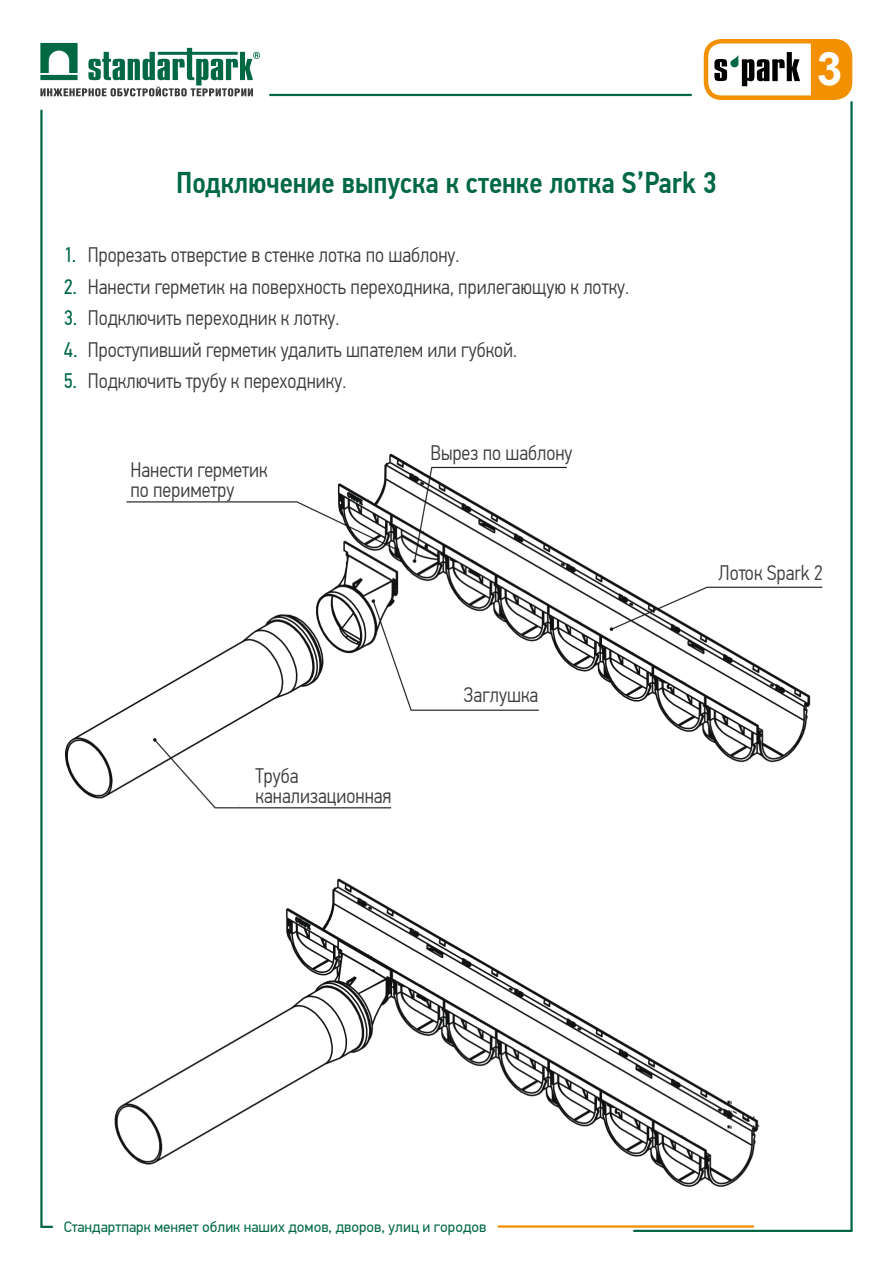
<style>
.page{position:relative;width:893px;height:1263px;background:#fff}
.page>*{position:absolute;margin:0;border:0;box-sizing:border-box;transform-origin:0 0}
.t1{font:700 46.05px "Arial";color:#fff}
.t2{font:500 30px "PF Din Text Cond Pro";color:#006944}
.t3{font:300 21px/19.5px "PF Din Text Cond Pro";color:#3c3c3b}
.t4{font:15px "PF Din Text Pro";color:#006944}
.s1{font-weight:400;color:#006944}
</style>
<div class="page">
<div style="left:704px;top:39px;width:148px;height:61px;border:4px solid #f39000;border-radius:15px"></div>
<div style="left:811px;top:41px;width:39px;height:57px;background:#f39000"></div>
<svg style="left:714px;top:52px;width:86px;height:34px"></svg>
<img style="left:65px;top:453px;width:758px;height:734px">
<hr style="left:850px;top:102px;width:3px;height:1129px;background:#006944">
<svg style="left:40px;top:43px;width:220px;height:53px"></svg>
<hr style="left:270px;top:94px;width:421px;height:2px;background:#006944">
<hr style="left:40px;top:111px;width:3px;height:1116px;background:#006944">
<svg style="left:41px;top:1226px;width:11px;height:2px"></svg>
<hr style="left:634px;top:1230px;width:217px;height:2px;background:#006944">
<hr style="left:498px;top:1225px;width:255px;height:3px;background:#f28e00">
<h2 class="t2" style="left:176px;top:164px;width:542px">Подключение выпуска к стенке лотка S’Park 3</h2>
<p class="t3" style="left:64px;top:246px;width:397px"><span class="s1">1.</span> Прорезать отверстие в стенке лотка по шаблону.</p>
<p class="t3" style="left:64px;top:277px;width:567px"><span class="s1">2.</span> Нанести герметик на поверхность переходника, прилегающую к лотку.</p>
<p class="t3" style="left:64px;top:309px;width:277px"><span class="s1">3.</span> Подключить переходник к лотку.</p>
<p class="t3" style="left:64px;top:340px;width:455px"><span class="s1">4.</span> Проступивший герметик удалить шпателем или губкой.</p>
<p class="t3" style="left:64px;top:372px;width:284px"><span class="s1">5.</span> Подключить трубу к переходнику.</p>
<p class="t3" style="left:130px;top:460px;width:139px">Нанести герметик по периметру</p>
<p class="t3" style="left:431px;top:443px;width:143px">Вырез по шаблону</p>
<h1 class="t1" style="left:817px;top:37px;width:27px">3</h1>
<p class="t3" style="left:255px;top:766px;width:138px">Труба канализационная</p>
<p class="t3" style="left:464px;top:685px;width:76px">Заглушка</p>
<p class="t4" style="left:64px;top:1218px;width:424px">Стандартпарк меняет облик наших домов, дворов, улиц и городов</p>
<p class="t3" style="left:719px;top:563px;width:106px">Лоток Spark 2</p>
</div>
